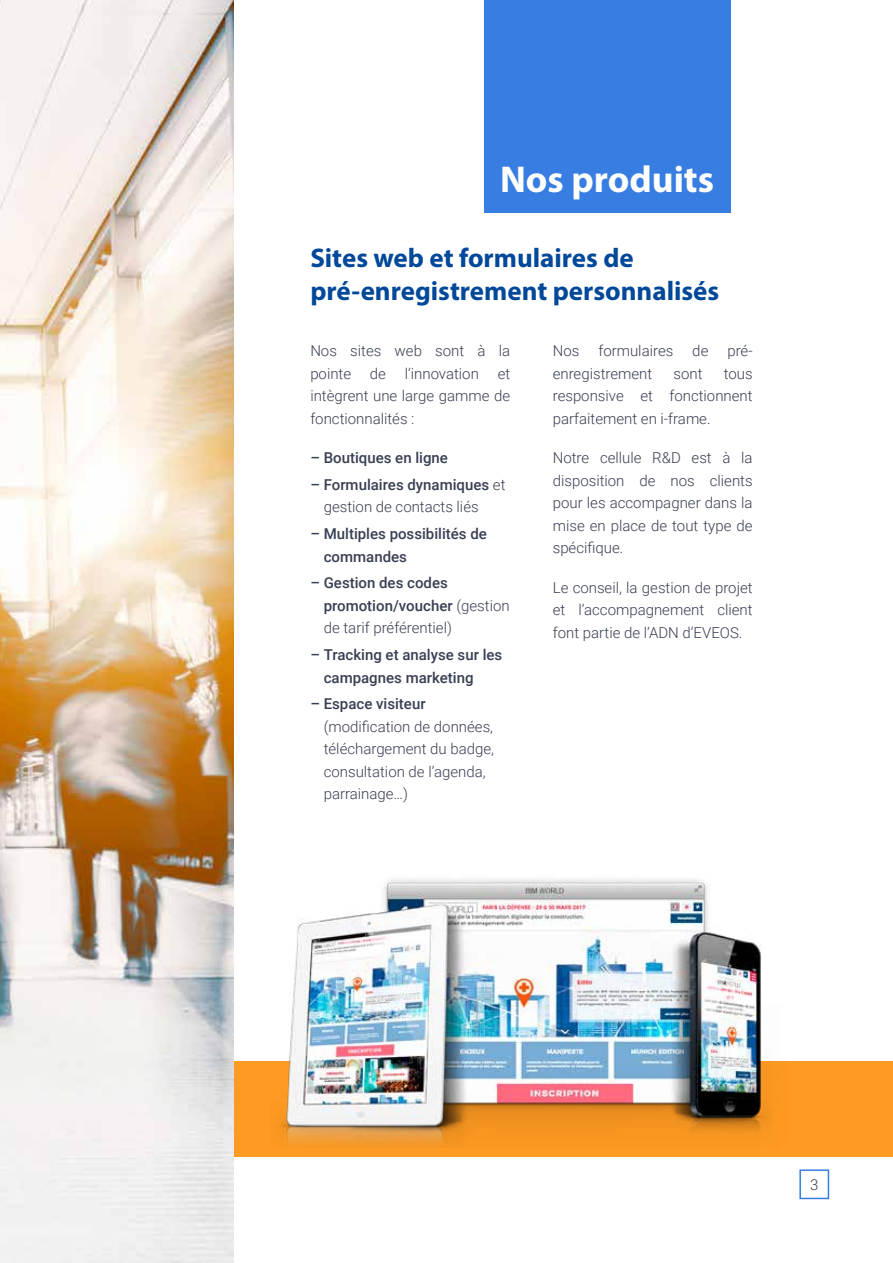
<style>
.page{position:relative;width:893px;height:1263px;background:#fff}
.page>*{position:absolute;margin:0;border:0;box-sizing:border-box;transform-origin:0 0}
.t1{font:700 37.5px "Myriad Pro";color:#fff}
.t2{font:700 27px/32.4px "Myriad Pro";color:#00489a}
.t3{font:300 15px/22.5px "Roboto";color:#393f53;text-align:justify}
.t4{font:500 15px/22.5px "Roboto";color:#393f53}
.s1{font-weight:500}
.s2{font-weight:300}
</style>
<div class="page">
<div style="left:799px;top:1169px;width:30px;height:30px;border:2px solid #387ee2"></div>
<img style="left:0;top:0;width:234px;height:1263px">
<div style="left:484px;top:0;width:247px;height:213px;background:#387ee2"></div>
<div style="left:234px;top:1061px;width:659px;height:96px;background:#ff9b22"></div>
<img style="left:279px;top:879px;width:492px;height:267px">
<h1 class="t1" style="left:500px;top:155px;width:215px">Nos produits</h1>
<h2 class="t2" style="left:310px;top:241px;width:410px">Sites web et formulaires de pré-enregistrement personnalisés</h2>
<p class="t3" style="left:310px;top:339px;width:201px">Nos sites web sont à la pointe</p>
<p class="t3" style="left:553px;top:339px;width:28px">Nos</p>
<p class="t3" style="left:598px;top:339px;width:76px">formulaires</p>
<p class="t3" style="left:692px;top:339px;width:18px">de</p>
<p class="t3" style="left:727px;top:339px;width:27px">pré-</p>
<p class="t3" style="left:553px;top:361px;width:101px">enregistrement</p>
<p class="t3" style="left:673px;top:361px;width:31px">sont</p>
<p class="t3" style="left:310px;top:362px;width:201px;text-indent:60px">de l’innovation et intègrent une large gamme de fonctionnalités :</p>
<p class="t4" style="left:310px;top:446px;width:139px">– Boutiques en ligne</p>
<p class="t3" style="left:324px;top:473px;width:183px;text-indent:-13px"><span class="s1">– Formulaires dynamiques</span> et gestion de contacts liés</p>
<p class="t4" style="left:324px;top:522px;width:165px;text-indent:-13px">– Multiples possibilités de commandes</p>
<p class="t4" style="left:324px;top:571px;width:187px;text-indent:-13px">– Gestion des codes promotion/voucher <span class="s2">(gestion de tarif préférentiel)</span></p>
<p class="t4" style="left:324px;top:643px;width:180px;text-indent:-13px">– Tracking et analyse sur les campagnes marketing</p>
<p class="t4" style="left:310px;top:692px;width:117px">– Espace visiteur</p>
<p class="t3" style="left:324px;top:715px;width:172px;text-align:left">(modification de données, téléchargement du badge, consultation de l’agenda, parrainage…)</p>
<p class="t3" style="left:553px;top:361px;width:201px;text-indent:171px">tous responsive et fonctionnent parfaitement en i-frame.</p>
<p class="t3" style="left:553px;top:446px;width:201px">Notre cellule R&amp;D est à la disposition de nos clients pour les accompagner dans la mise en place de tout type de spécifique.</p>
<p class="t3" style="left:553px;top:576px;width:201px">Le conseil, la gestion de projet et l’accompagnement client font partie de l’ADN d’EVEOS.</p>
<p class="t3" style="left:810px;top:1173px;width:10px">3</p>
</div>
